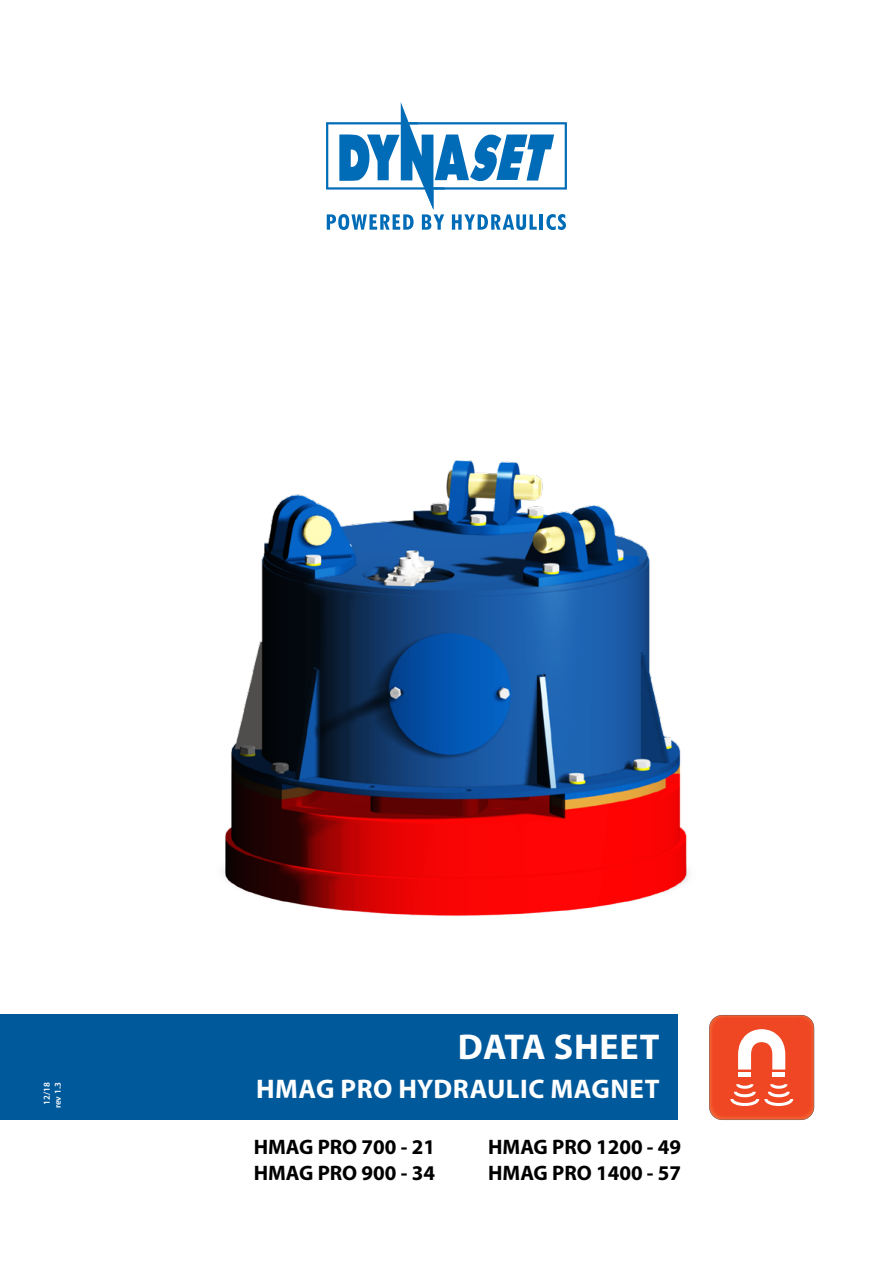
<style>
.page{position:relative;width:893px;height:1263px;background:#fff}
.page>*{position:absolute;margin:0;border:0;box-sizing:border-box;transform-origin:0 0}
.t1{font:700 36px "Myriad Pro";letter-spacing:.02em;color:#fff}
.t2{font:700 27px "Myriad Pro";letter-spacing:.02em;color:#fff}
.t3{font:700 21px/25.2px "Myriad Pro";color:#000}
.t4{font:600 9px "Myriad Pro";color:#fff}
</style>
<div class="page">
<div style="left:0;top:1015px;width:678px;height:105px;background:#00599b"></div>
<svg style="left:326px;top:102px;width:241px;height:128px"></svg>
<svg style="left:709px;top:1015px;width:105px;height:105px;background:#ef6749"></svg>
<img style="left:222px;top:460px;width:467px;height:456px">
<p class="t4" style="left:41px;top:1105px;width:24px;rotate:-90deg">12/18</p>
<p class="t4" style="left:52px;top:1108px;width:27px;rotate:-90deg">rev 1.3</p>
<h1 class="t1" style="left:458px;top:1023px;width:203px">DATA SHEET</h1>
<p class="t2" style="left:256px;top:1071px;width:405px">HMAG PRO HYDRAULIC MAGNET</p>
<p class="t3" style="left:254px;top:1134px;width:183px">HMAG PRO 700 - 21<br>HMAG PRO 900 - 34</p>
<p class="t3" style="left:488px;top:1134px;width:195px">HMAG PRO 1200 - 49<br>HMAG PRO 1400 - 57</p>
</div>
